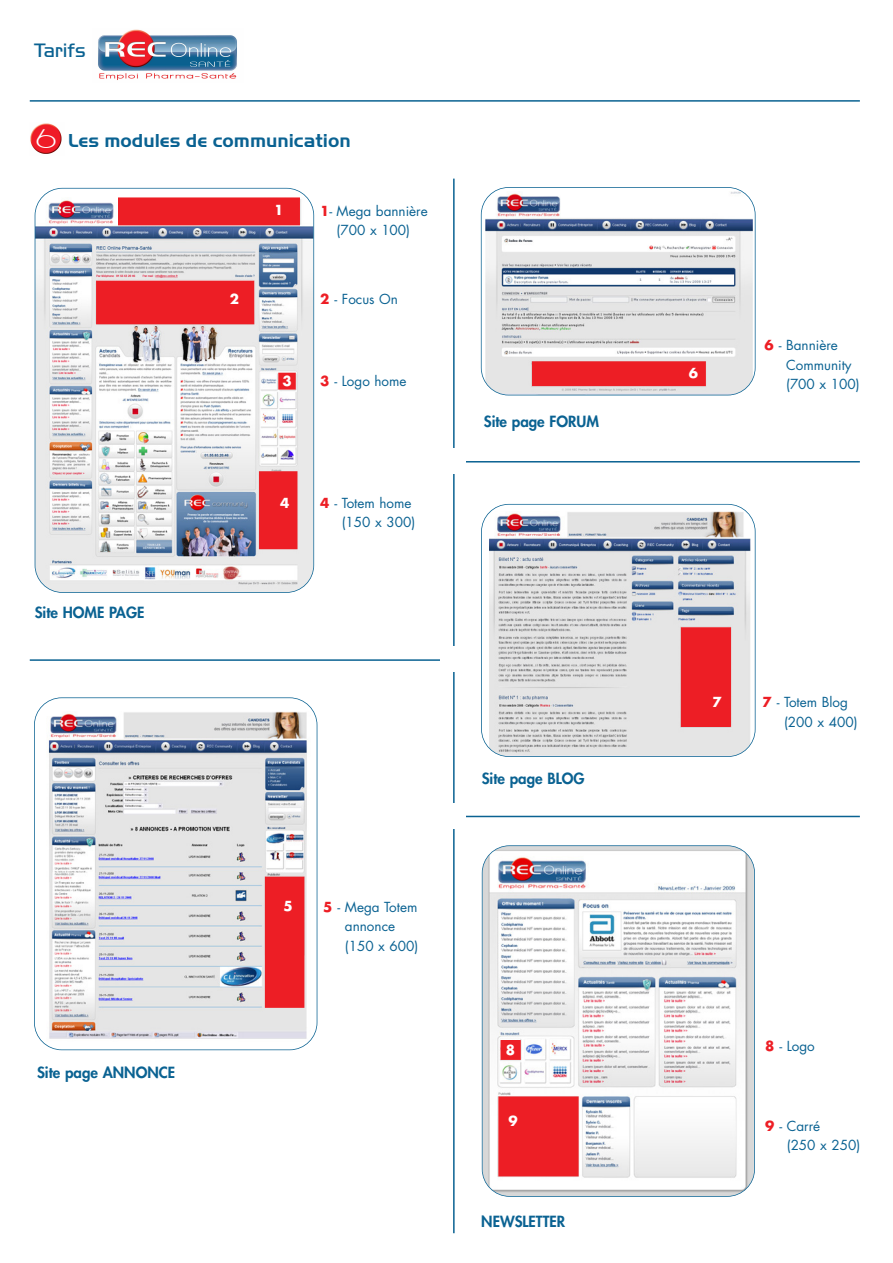
<style>
.page{position:relative;width:893px;height:1263px;background:#fff}
.page>*{position:absolute;margin:0;border:0;box-sizing:border-box;transform-origin:0 0}
.t1{font:300 20.25px "Handel Gothic D";color:#0a6292}
.t2{font:700 19.5px "Handel Gothic D";color:#0a6292}
.t3{font:800 15px "Futura";color:#0a6292}
.t4{font:13.5px/19.5px "Futura";color:#0a6292}
.t5{font:700 13.5px "Futura";color:#fff}
.s1{font-family:"Asenine";font-weight:400;font-stretch:expanded;font-size:31.65px;color:#fff}
.s2{font-weight:700;color:#ed1e25}
</style>
<div class="page">
<img style="left:485px;top:192px;width:268px;height:202px">
<div style="left:481px;top:187px;width:274px;height:208px;border:2px solid #0a6292;border-radius:28px"></div>
<div style="left:533px;top:362px;width:172px;height:23px;background:#ed1e25"></div>
<div style="left:532px;top:361px;width:174px;height:25px;border:2px solid #ed1e25"></div>
<img style="left:482px;top:846px;width:272px;height:350px;border-radius:27px">
<div style="left:482px;top:845px;width:273px;height:352px;border:2px solid #0a6292;border-radius:28px"></div>
<div style="left:499px;top:1097px;width:79px;height:79px;background:#ed1e25"></div>
<div style="left:498px;top:1096px;width:81px;height:80px;border:2px solid #ed1e25"></div>
<img style="left:489px;top:511px;width:262px;height:245px">
<div style="left:481px;top:504px;width:274px;height:253px;border:2px solid #0a6292;border-radius:28px"></div>
<div style="left:682px;top:628px;width:48px;height:98px;background:#ed1e25"></div>
<div style="left:681px;top:627px;width:50px;height:100px;border:2px solid #ed1e25"></div>
<div style="left:501px;top:1041px;width:19px;height:18px;background:#ed1e25"></div>
<div style="left:500px;top:1040px;width:21px;height:20px;border:2px solid #ed1e25"></div>
<img style="left:35px;top:197px;width:279px;height:395px">
<div style="left:35px;top:188px;width:279px;height:405px;border:2px solid #0a6292;border-radius:28px"></div>
<div style="left:119px;top:198px;width:180px;height:27px;background:#ed1e25"></div>
<div style="left:118px;top:197px;width:182px;height:28px;border:2px solid #ed1e25"></div>
<img style="left:37px;top:712px;width:274px;height:329px">
<div style="left:34px;top:697px;width:283px;height:353px;border:2px solid #0a6292;border-radius:28px"></div>
<div style="left:266px;top:877px;width:38px;height:130px;background:#ed1e25"></div>
<div style="left:265px;top:877px;width:39px;height:131px;border:2px solid #ed1e25"></div>
<div style="left:97px;top:281px;width:157px;height:43px;background:#ed1e25"></div>
<div style="left:279px;top:373px;width:16px;height:16px;background:#ed1e25"></div>
<div style="left:278px;top:373px;width:18px;height:17px;border:2px solid #ed1e25"></div>
<div style="left:260px;top:472px;width:37px;height:76px;background:#ed1e25"></div>
<div style="left:259px;top:471px;width:38px;height:78px;border:2px solid #ed1e25"></div>
<img style="left:30px;top:123px;width:32px;height:31px">
<hr style="left:30px;top:100px;width:830px;height:2px;background:#0a6292">
<hr style="left:455px;top:461px;width:405px;height:1px;background:#0a6292">
<hr style="left:454px;top:816px;width:406px;height:1px;background:#0a6292">
<hr style="left:30px;top:659px;width:423px;height:2px;background:#0a6292">
<img style="left:98px;top:29px;width:139px;height:52px">
<hr style="left:453px;top:179px;width:2px;height:1054px;background:#0a6292">
<div style="left:441px;top:804px;width:25px;height:25px;background:#fff"></div>
<div style="left:441px;top:646px;width:25px;height:26px;background:#fff"></div>
<div style="left:441px;top:448px;width:25px;height:26px;background:#fff"></div>
<h1 class="t1" style="left:34px;top:43px;width:53px">Tarifs</h1>
<h2 class="t2" style="left:36px;top:133px;width:316px"><span class="s1">6</span> Les modules de communication</h2>
<p class="t3" style="left:35px;top:606px;width:111px">Site HOME PAGE</p>
<p class="t5" style="left:230px;top:293px;width:11px">2</p>
<p class="t5" style="left:274px;top:204px;width:11px">1</p>
<p class="t5" style="left:283px;top:375px;width:11px">3</p>
<p class="t4" style="left:320px;top:202px;width:109px;text-align:center"><span class="s2">1</span>- Mega bannière (700 x 100)</p>
<p class="t4" style="left:320px;top:291px;width:79px"><span class="s2">2</span> - Focus On</p>
<p class="t4" style="left:320px;top:372px;width:88px"><span class="s2">3</span> - Logo home</p>
<p class="t5" style="left:280px;top:496px;width:11px">4</p>
<p class="t4" style="left:320px;top:494px;width:97px;text-align:right"><span class="s2">4</span> - Totem home (150 x 300)</p>
<p class="t3" style="left:484px;top:414px;width:117px">Site page FORUM</p>
<p class="t3" style="left:37px;top:1065px;width:140px">Site page ANNONCE</p>
<p class="t5" style="left:283px;top:900px;width:11px">5</p>
<p class="t4" style="left:345px;top:898px;width:75px;text-indent:-22px"><span class="s2">5</span> - Mega Totem annonce (150 x 600)</p>
<p class="t3" style="left:482px;top:771px;width:104px">Site page BLOG</p>
<p class="t5" style="left:506px;top:1044px;width:11px">8</p>
<p class="t5" style="left:508px;top:1115px;width:11px">9</p>
<p class="t3" style="left:481px;top:1214px;width:85px">NEWSLETTER</p>
<p class="t5" style="left:689px;top:367px;width:11px">6</p>
<p class="t4" style="left:786px;top:337px;width:75px;text-indent:-22px"><span class="s2">6</span> - Bannière<br>Community (700 x 100)</p>
<p class="t5" style="left:712px;top:696px;width:11px">7</p>
<p class="t4" style="left:784px;top:694px;width:75px;text-indent:-22px"><span class="s2">7</span> - Totem Blog (200 x 400)</p>
<p class="t4" style="left:765px;top:1037px;width:51px"><span class="s2">8</span> - Logo</p>
<p class="t4" style="left:787px;top:1117px;width:75px;text-indent:-22px"><span class="s2">9</span> - Carré<br>(250 x 250)</p>
</div>
